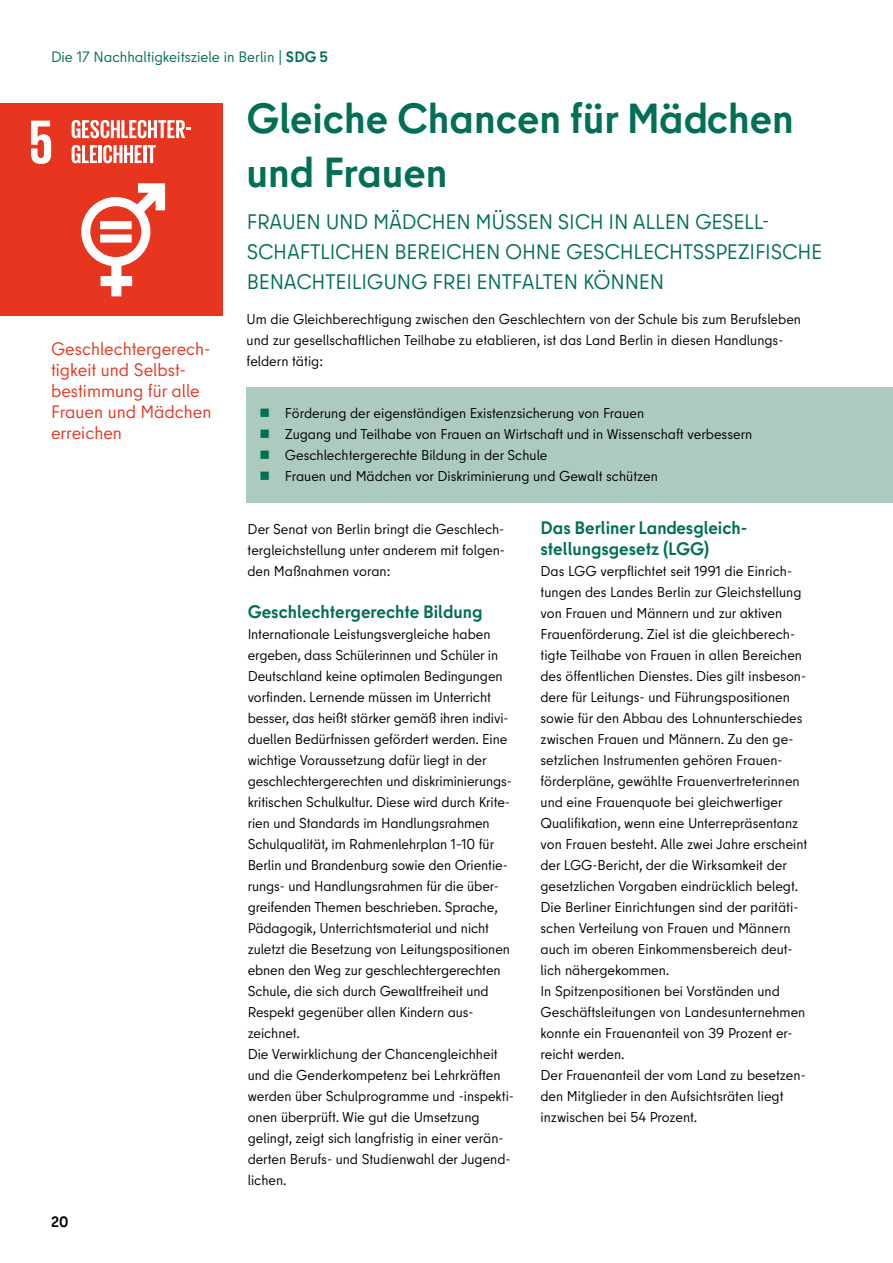
<style>
.page{position:relative;width:893px;height:1263px;background:#fff}
.page>*{position:absolute;margin:0;border:0;box-sizing:border-box;transform-origin:0 0}
._02_01_Innen_Übersch{font:700 42px/54px "Berlin Type";color:#006f56}
._02_01_Innen_Übersch-2{font:21px/30px "Berlin Type";letter-spacing:-.01em;color:#006f56}
.t1{font:18px/21px "Berlin Type";color:#e83520}
._02_03_Innen_Fließte{font:700 18px/21px "Berlin Type";color:#006f56}
._02_01_Innen_Übersch-3{font:700 18px "Berlin Type";color:#006f56}
.t2{font:15px "Berlin Type";color:#006f56}
.t3{font:700 15px "Berlin Type";color:#000}
._02_03_Innen_Fließte-2{font:14.25px/21px "Berlin Type";color:#000}
.s1{font-weight:700}
</style>
<div class="page">
<div style="left:247px;top:387px;width:646px;height:115px;background:#adcabe"></div>
<div style="left:0;top:103px;width:222px;height:212px;background:#e83520"></div>
<svg style="left:31px;top:121px;width:20px;height:43px"></svg>
<svg style="left:81px;top:183px;width:84px;height:113px"></svg>
<div style="left:100px;top:221px;width:32px;height:8px;background:#fff"></div>
<div style="left:100px;top:234px;width:32px;height:9px;background:#fff"></div>
<svg style="left:72px;top:120px;width:118px;height:18px"></svg>
<svg style="left:72px;top:145px;width:25px;height:18px"></svg>
<hr style="left:99px;top:145px;width:3px;height:18px;background:#fff">
<svg style="left:103px;top:145px;width:39px;height:18px"></svg>
<hr style="left:143px;top:145px;width:3px;height:18px;background:#fff">
<svg style="left:148px;top:145px;width:8px;height:18px"></svg>
<p class="t2" style="left:51px;top:47px;width:279px">Die 17 Nachhaltigkeitsziele in Berlin | <span class="s1">SDG 5</span></p>
<p class="_02_01_Innen_Übersch" style="left:247px;top:91px;width:549px">Gleiche Chancen für Mädchen und Frauen</p>
<p class="_02_01_Innen_Übersch-2" style="left:247px;top:207px;width:577px">FRAUEN UND MÄDCHEN MÜSSEN SICH IN ALLEN GESELL-<br>SCHAFTLICHEN BEREICHEN OHNE GESCHLECHTSSPEZIFISCHE<br>BENACHTEILIGUNG FREI ENTFALTEN KÖNNEN</p>
<p class="_02_03_Innen_Fließte-2" style="left:247px;top:308px;width:556px">Um die Gleichberechtigung zwischen den Geschlechtern von der Schule bis zum Berufsleben und zur gesellschaftlichen Teilhabe zu etablieren, ist das Land Berlin in diesen Handlungs&shy;feldern tätig:</p>
<p class="t1" style="left:51px;top:339px;width:162px">Geschlechtergerech&shy;tigkeit und Selbst&shy;bestimmung für alle<br>Frauen und Mädchen erreichen</p>
<p class="_02_03_Innen_Fließte-2" style="left:285px;top:403px;width:361px">Förderung der eigenständigen Existenzsicherung von Frauen</p>
<p class="_02_03_Innen_Fließte-2" style="left:285px;top:424px;width:469px">Zugang und Teilhabe von Frauen an Wirtschaft und in Wissenschaft verbessern</p>
<p class="_02_03_Innen_Fließte-2" style="left:285px;top:445px;width:264px">Geschlechtergerechte Bildung in der Schule</p>
<p class="_02_03_Innen_Fließte-2" style="left:285px;top:466px;width:375px">Frauen und Mädchen vor Diskriminierung und Gewalt schützen</p>
<p class="_02_03_Innen_Fließte-2" style="left:248px;top:518px;width:259px;text-align:justify">Der Senat von Berlin bringt die Geschlech&shy;tergleichstellung unter anderem mit folgen&shy;den Maßnahmen voran:</p>
<p class="_02_01_Innen_Übersch-3" style="left:248px;top:600px;width:236px">Geschlechtergerechte Bildung</p>
<p class="_02_03_Innen_Fließte-2" style="left:248px;top:623px;width:266px">Internationale Leistungsvergleiche haben ergeben, dass Schülerinnen und Schüler in Deutschland keine optimalen Bedingungen vorfinden. Lernende müssen im Unterricht besser, das heißt stärker gemäß ihren indivi&shy;duellen Bedürfnissen gefördert werden. Eine wichtige Voraussetzung dafür liegt in der geschlechtergerechten und diskriminierungs&shy;kritischen Schulkultur. Diese wird durch Krite&shy;rien und Standards im Handlungsrahmen Schulqualität, im Rahmenlehrplan 1–10 für Berlin und Brandenburg sowie den Orientie&shy;rungs- und Handlungsrahmen für die über&shy;greifenden Themen beschrieben. Sprache, Pädagogik, Unterrichtsmaterial und nicht zuletzt die Besetzung von Leitungspositionen ebnen den Weg zur geschlechtergerechten Schule, die sich durch Gewaltfreiheit und Respekt gegenüber allen Kindern aus&shy;zeichnet.</p>
<p class="_02_03_Innen_Fließte-2" style="left:248px;top:1043px;width:268px">Die Verwirklichung der Chancengleichheit und die Genderkompetenz bei Lehrkräften werden über Schulprogramme und -inspekti&shy;onen überprüft. Wie gut die Umsetzung gelingt, zeigt sich langfristig in einer verän&shy;derten Berufs- und Studienwahl der Jugend&shy;lichen.</p>
<p class="_02_03_Innen_Fließte" style="left:541px;top:517px;width:209px">Das Berliner Landesgleich&shy;stellungsgesetz (LGG)</p>
<p class="_02_03_Innen_Fließte-2" style="left:541px;top:560px;width:268px">Das LGG verpflichtet seit 1991 die Einrich&shy;tungen des Landes Berlin zur Gleichstellung von Frauen und Männern und zur aktiven Frauenförderung. Ziel ist die gleichberech&shy;tigte Teilhabe von Frauen in allen Bereichen des öffentlichen Dienstes. Dies gilt insbeson&shy;dere für Leitungs- und Führungspositionen sowie für den Abbau des Lohnunterschiedes zwischen Frauen und Männern. Zu den ge&shy;setzlichen Instrumenten gehören Frauen&shy;förderpläne, gewählte Frauenvertreterinnen und eine Frauenquote bei gleichwertiger Qualifikation, wenn eine Unterrepräsentanz von Frauen besteht. Alle zwei Jahre erscheint der LGG-Bericht, der die Wirksamkeit der gesetzlichen Vorgaben eindrücklich belegt.<br>Die Berliner Einrichtungen sind der paritäti&shy;schen Verteilung von Frauen und Männern auch im oberen Einkommensbereich deut&shy;lich nähergekommen.</p>
<p class="_02_03_Innen_Fließte-2" style="left:541px;top:980px;width:266px">In Spitzenpositionen bei Vorständen und Geschäftsleitungen von Landesunternehmen konnte ein Frauenanteil von 39 Prozent er&shy;reicht werden.</p>
<p class="_02_03_Innen_Fließte-2" style="left:541px;top:1064px;width:267px">Der Frauenanteil der vom Land zu besetzen&shy;den Mitglieder in den Aufsichtsräten liegt inzwischen bei 54 Prozent.</p>
<p class="t3" style="left:51px;top:1212px;width:19px">20</p>
</div>
